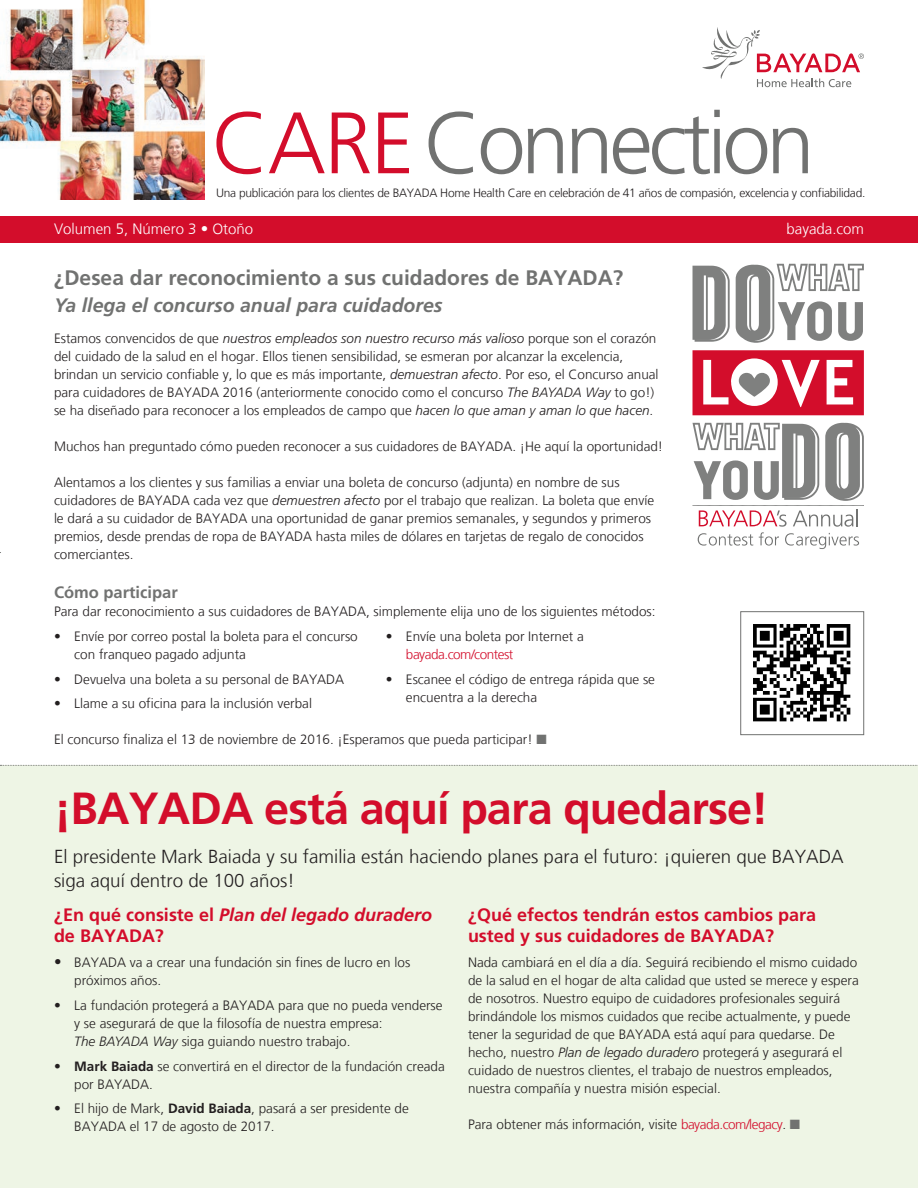
<style>
.page{position:relative;width:918px;height:1188px;background:#fff}
.page>*{position:absolute;margin:0;border:0;box-sizing:border-box;transform-origin:0 0}
.t1{font:300 87px "Frutiger LT";letter-spacing:-.05em;color:#717271}
.t2{font:700 45px "Frutiger";letter-spacing:-.02em;color:#d30d2b}
.t3{font:700 21px "Frutiger";color:#717271}
.t4{font:italic 700 19.5px "Frutiger";color:#717271}
.t5{font:300 18.75px/24px "Frutiger LT";color:#231f20}
.t6{font:700 18px/21px "Frutiger";color:#d30d2b}
.t7{font:700 16.5px "Frutiger";color:#717271}
.t8{font:300 15px "Frutiger LT";color:#fff}
.t9{font:300 13.5px/18px "Frutiger LT";color:#231f20}
.t10{font:300 12px "Frutiger LT";letter-spacing:-.02em;color:#231f20}
.s1{color:#d30d2b}
.s2{font-family:"Frutiger";font-style:italic}
.s3{color:#717271}
.s4{font-style:italic}
.s5{font-size:15px}
.s6{font-family:"Frutiger";font-weight:700}
</style>
<div class="page">
<img style="left:0;top:0;width:204px;height:199px">
<div style="left:0;top:216px;width:918px;height:27px;background:#d30d2b"></div>
<svg style="left:702px;top:27px;width:162px;height:60px"></svg>
<div style="left:0;top:766px;width:918px;height:422px;background:#eef5e5"></div>
<svg style="left:693px;top:350px;width:171px;height:65px"></svg>
<svg style="left:693px;top:266px;width:37px;height:76px"></svg>
<svg style="left:736px;top:264px;width:128px;height:79px"></svg>
<svg style="left:693px;top:423px;width:171px;height:126px"></svg>
<img style="left:753px;top:624px;width:98px;height:98px">
<div style="left:740px;top:611px;width:124px;height:124px;border:1px solid #717271"></div>
<svg style="left:0;top:765px;width:918px;height:1px"></svg>
<p class="t1" style="left:212px;top:94px;width:605px"><span class="s1">CARE</span> Connection</p>
<p class="t10" style="left:216px;top:186px;width:651px">Una publicación para los clientes de BAYADA Home Health Care en celebración de 41 años de compasión, excelencia y confiabilidad.</p>
<p class="t8" style="left:54px;top:220px;width:201px">Volumen 5, Número 3 • Otoño</p>
<p class="t8" style="left:787px;top:220px;width:79px">bayada.com</p>
<p class="t3" style="left:54px;top:265px;width:571px">¿Desea dar reconocimiento a sus cuidadores de BAYADA?</p>
<p class="t4" style="left:54px;top:294px;width:390px">Ya llega el concurso anual para cuidadores</p>
<p class="t9" style="left:54px;top:330px;width:606px">Estamos convencidos de que <span class="s2">nuestros empleados son nuestro recurso más valioso</span> porque son el corazón del cuidado de la salud en el hogar. Ellos tienen sensibilidad, se esmeran por alcanzar la excelencia, brindan un servicio confiable y, lo que es más importante, <span class="s2">demuestran afecto</span>. Por eso, el Concurso anual para cuidadores de BAYADA 2016 (anteriormente conocido como el concurso <span class="s2">The BAYADA Way</span> to go!) se ha diseñado para reconocer a los empleados de campo que <span class="s2">hacen lo que aman y aman lo que hacen</span>.</p>
<p class="t9" style="left:54px;top:438px;width:611px">Muchos han preguntado cómo pueden reconocer a sus cuidadores de BAYADA. ¡He aquí la oportunidad!</p>
<p class="t9" style="left:54px;top:474px;width:602px">Alentamos a los clientes y sus familias a enviar una boleta de concurso (adjunta) en nombre de sus cuidadores de BAYADA cada vez que <span class="s2">demuestren afecto</span> por el trabajo que realizan. La boleta que envíe le dará a su cuidador de BAYADA una oportunidad de ganar premios semanales, y segundos y primeros premios, desde prendas de ropa de BAYADA hasta miles de dólares en tarjetas de regalo de conocidos comerciantes.</p>
<p class="t7" style="left:54px;top:583px;width:125px">Cómo participar</p>
<p class="t9" style="left:54px;top:603px;width:603px">Para dar reconocimiento a sus cuidadores de BAYADA, simplemente elija uno de los siguientes métodos:</p>
<p class="t9" style="left:74px;top:627px;width:285px;text-indent:-20px">• Envíe por correo postal la boleta para el concurso con franqueo pagado adjunta</p>
<p class="t9" style="left:54px;top:670px;width:292px">• Devuelva una boleta a su personal de BAYADA</p>
<p class="t9" style="left:54px;top:695px;width:260px">• Llame a su oficina para la inclusión verbal</p>
<p class="t9" style="left:406px;top:627px;width:179px;text-indent:-20px">• Envíe una boleta por Internet a <span class="s1">bayada.com/contest</span></p>
<p class="t9" style="left:406px;top:670px;width:251px;text-indent:-20px">• Escanee el código de entrega rápida que se encuentra a la derecha</p>
<p class="t9" style="left:54px;top:731px;width:494px">El concurso finaliza el 13 de noviembre de 2016. ¡Esperamos que pueda participar! <span class="s3">■</span></p>
<p class="t2" style="left:54px;top:782px;width:716px">¡BAYADA está aquí para quedarse!</p>
<p class="t5" style="left:54px;top:845px;width:791px">El presidente Mark Baiada y su familia están haciendo planes para el futuro: ¡quieren que BAYADA siga aquí dentro de 100 años!</p>
<p class="t6" style="left:54px;top:905px;width:380px">¿En qué consiste el <span class="s4">Plan del legado duradero </span>de BAYADA?</p>
<p class="t9" style="left:74px;top:954px;width:338px;text-indent:-20px"><span class="s5">•</span> BAYADA va a crear una fundación sin fines de lucro en los próximos años.</p>
<p class="t9" style="left:74px;top:996px;width:370px;text-indent:-20px">• La fundación protegerá a BAYADA para que no pueda venderse y se asegurará de que la filosofía de nuestra empresa:<br><span class="s2">The BAYADA Way</span> siga guiando nuestro trabajo.</p>
<p class="t9" style="left:74px;top:1057px;width:372px;text-indent:-20px">• <span class="s6">Mark Baiada</span> se convertirá en el director de la fundación creada por BAYADA.</p>
<p class="t9" style="left:74px;top:1100px;width:336px;text-indent:-20px">• El hijo de Mark, <span class="s6">David Baiada</span>, pasará a ser presidente de<br>BAYADA el 17 de agosto de 2017.</p>
<p class="t6" style="left:468px;top:905px;width:350px">¿Qué efectos tendrán estos cambios para usted y sus cuidadores de BAYADA?</p>
<p class="t9" style="left:468px;top:954px;width:392px">Nada cambiará en el día a día. Seguirá recibiendo el mismo cuidado de la salud en el hogar de alta calidad que usted se merece y espera de nosotros. Nuestro equipo de cuidadores profesionales seguirá brindándole los mismos cuidados que recibe actualmente, y puede tener la seguridad de que BAYADA está aquí para quedarse. De hecho, nuestro <span class="s2">Plan de legado duradero</span> protegerá y asegurará el cuidado de nuestros clientes, el trabajo de nuestros empleados, nuestra compañía y nuestra misión especial.</p>
<p class="t9" style="left:468px;top:1116px;width:334px">Para obtener más información, visite <span class="s1">bayada.com/legacy</span>. <span class="s3">■</span></p>
</div>
